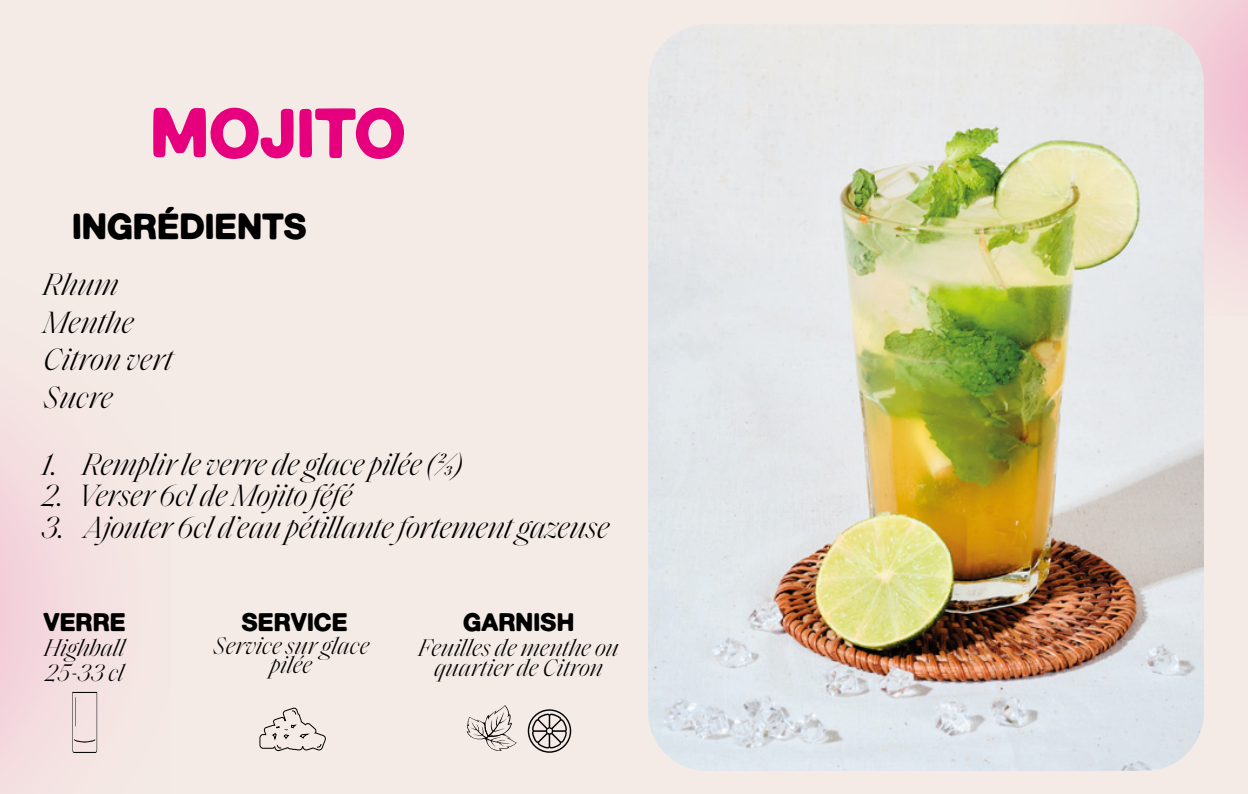
<style>
.page{position:relative;width:1248px;height:794px;background:#fff}
.page>*{position:absolute;margin:0;border:0;box-sizing:border-box;transform-origin:0 0}
.t1{font:66.4px "Generic G20 FR Classic";color:#e6007d}
.t2{font:34.8px "Generic G20 FR Classic";color:#000}
.t3{font:italic 300 31.2px/37.6px "Saol Display";letter-spacing:-.01em;color:#000}
.t4{font:italic 300 24.4px/19.6px "Saol Display";color:#000;text-align:center}
.t5{font:24.4px "Generic G20 FR Classic";color:#000}
</style>
<div class="page">
<div style="left:0;top:0;width:1247px;height:794px;background:#f5ebe6"></div>
<svg style="left:259px;top:707px;width:67px;height:44px"></svg>
<img style="left:1135px;top:0;width:112px;height:315px">
<svg style="left:466px;top:705px;width:50px;height:46px"></svg>
<svg style="left:527px;top:709px;width:44px;height:44px"></svg>
<img style="left:648px;top:24px;width:555px;height:747px">
<svg style="left:72px;top:692px;width:25px;height:61px"></svg>
<h1 class="t1" style="left:150px;top:92px;width:257px">MOJITO</h1>
<p class="t2" style="left:72px;top:205px;width:236px">INGRÉDIENTS</p>
<p class="t3" style="left:44px;top:264px;width:133px">Rhum<br>Menthe<br>Citron vert<br>Sucre</p>
<p class="t3" style="left:42px;top:444px;width:427px">1. Remplir le verre de glace pilée (²⁄₃)</p>
<p class="t3" style="left:42px;top:475px;width:316px">2. Verser 6cl de Mojito féfé</p>
<p class="t3" style="left:42px;top:506px;width:569px">3. Ajouter 6cl d’eau pétillante fortement gazeuse</p>
<p class="t5" style="left:241px;top:607px;width:108px">SERVICE</p>
<p class="t4" style="left:213px;top:634px;width:158px">Service sur glace pilée</p>
<p class="t5" style="left:44px;top:607px;width:84px">VERRE</p>
<p class="t5" style="left:463px;top:607px;width:112px">GARNISH</p>
<p class="t4" style="left:45px;top:634px;width:82px;line-height:24.4px;text-align:left">Highball<br>25-33 cl</p>
<p class="t4" style="left:419px;top:636px;width:201px">Feuilles de menthe ou quartier de Citron</p>
</div>
